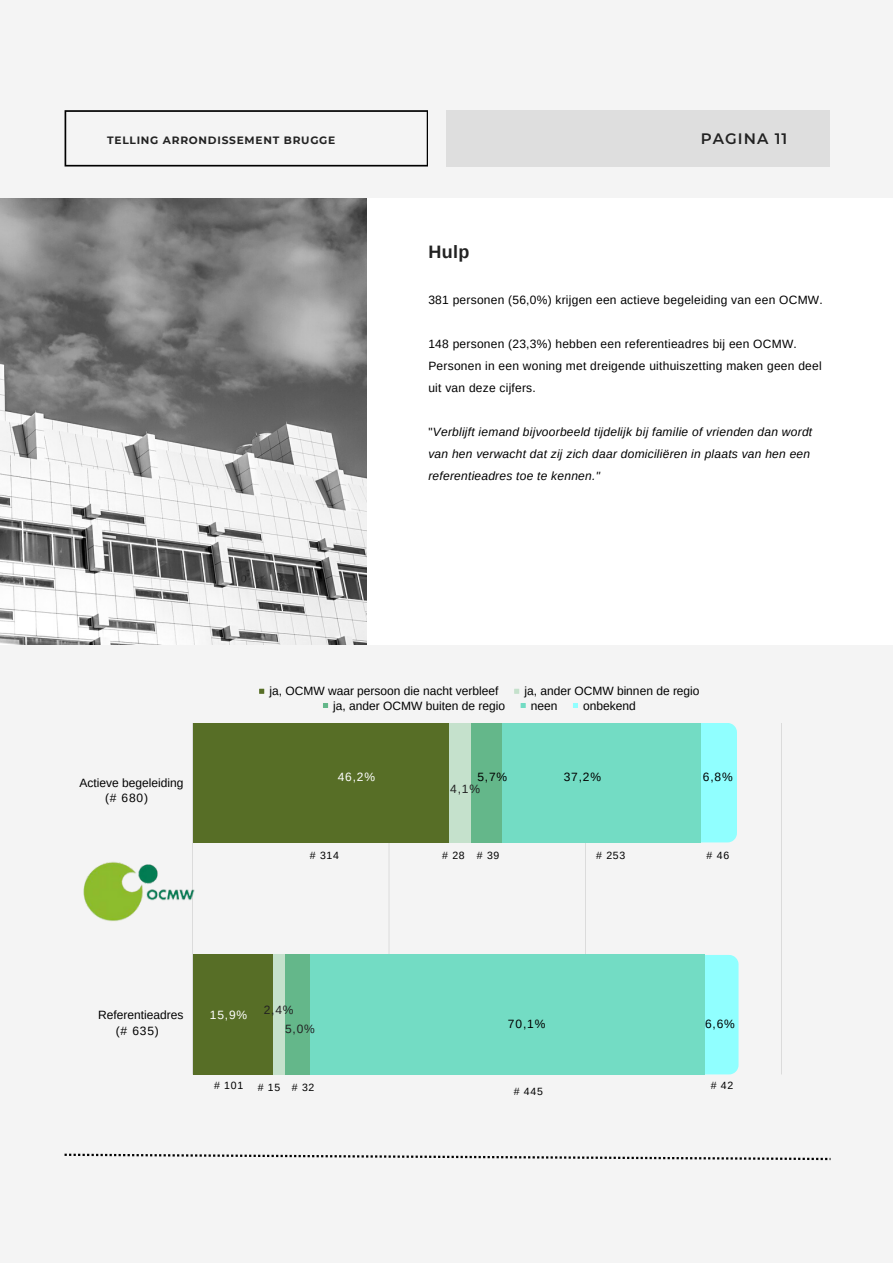
<style>
.page{position:relative;width:893px;height:1264px;background:#fff}
.page>*{position:absolute;margin:0;border:0;box-sizing:border-box;transform-origin:0 0}
.t1{font:700 18px "Arimo";color:#222}
.t2{font:600 15.15px "Montserrat";letter-spacing:.07em;color:#222}
.t3{font:12px/22px "Arimo";letter-spacing:.02em;color:#000}
.t4{font:italic 12px/22px "Arimo";letter-spacing:.02em;color:#000}
.t5{font:12px "Arimo";color:#000}
.t6{font:12px/18.8px "Arimo";color:#222}
.t7{font:12px "Arimo";color:#fff}
.t8{font:700 10.65px "Montserrat";letter-spacing:.07em;color:#222}
.t9{font:10.5px "Arimo";letter-spacing:.07em;color:#000}
.s1{font-style:normal}
</style>
<div class="page">
<div style="left:0;top:0;width:892px;height:1262px;background:#f4f4f4"></div>
<svg style="left:65px;top:110px;width:363px;height:56px"></svg>
<div style="left:446px;top:110px;width:383px;height:56px;background:#dedede"></div>
<svg style="left:259px;top:688px;width:5px;height:6px"></svg>
<svg style="left:514px;top:688px;width:5px;height:6px"></svg>
<svg style="left:323px;top:703px;width:5px;height:5px"></svg>
<svg style="left:520px;top:703px;width:5px;height:5px"></svg>
<svg style="left:573px;top:703px;width:5px;height:5px"></svg>
<svg style="left:192px;top:723px;width:547px;height:351px"></svg>
<div style="left:700px;top:723px;width:37px;height:119px;background:#90ffff"></div>
<div style="left:704px;top:954px;width:34px;height:120px;background:#90ffff"></div>
<div style="left:193px;top:723px;width:507px;height:119px;background:#73dcc4"></div>
<div style="left:193px;top:954px;width:511px;height:120px;background:#73dcc4"></div>
<div style="left:193px;top:723px;width:308px;height:119px;background:#64b78a"></div>
<div style="left:193px;top:954px;width:117px;height:120px;background:#64b78a"></div>
<div style="left:193px;top:723px;width:277px;height:119px;background:#c5e1cc"></div>
<div style="left:193px;top:954px;width:91px;height:120px;background:#c5e1cc"></div>
<div style="left:193px;top:723px;width:255px;height:119px;background:#576e26"></div>
<div style="left:193px;top:954px;width:80px;height:120px;background:#576e26"></div>
<img style="left:83px;top:855px;width:112px;height:76px">
<img style="left:0;top:198px;width:367px;height:447px">
<div style="left:367px;top:198px;width:525px;height:447px;background:#fff"></div>
<svg style="left:65px;top:1153px;width:765px;height:7px"></svg>
<p class="t8" style="left:107px;top:134px;width:230px">TELLING ARRONDISSEMENT BRUGGE</p>
<p class="t2" style="left:700px;top:129px;width:88px">PAGINA 11</p>
<h1 class="t1" style="left:428px;top:242px;width:43px">Hulp</h1>
<p class="t3" style="left:428px;top:288px;width:396px">381 personen (56,0%) krijgen een actieve begeleiding van een OCMW.</p>
<p class="t3" style="left:428px;top:332px;width:395px">148 personen (23,3%) hebben een referentieadres bij een OCMW.<br>Personen in een woning met dreigende uithuiszetting maken geen deel uit van deze cijfers.</p>
<p class="t4" style="left:428px;top:420px;width:385px"><span class="s1">"</span>Verblijft iemand bijvoorbeeld tijdelijk bij familie of vrienden dan wordt van hen verwacht dat zij zich daar domiciliëren in plaats van hen een referentieadres toe te kennen."</p>
<p class="t5" style="left:79px;top:776px;width:105px">Actieve begeleiding</p>
<p class="t3" style="left:105px;top:786px;width:45px">(# 680)</p>
<p class="t5" style="left:269px;top:684px;width:231px">ja, OCMW waar persoon die nacht verbleef</p>
<p class="t5" style="left:524px;top:684px;width:177px">ja, ander OCMW binnen de regio</p>
<p class="t5" style="left:333px;top:698px;width:173px">ja, ander OCMW buiten de regio</p>
<p class="t3" style="left:531px;top:694px;width:28px">neen</p>
<p class="t5" style="left:583px;top:698px;width:54px">onbekend</p>
<p class="t7" style="left:338px;top:770px;width:39px">46,2%</p>
<p class="t3" style="left:477px;top:766px;width:31px">5,7%</p>
<p class="t6" style="left:450px;top:779px;width:31px">4,1%</p>
<p class="t3" style="left:563px;top:766px;width:39px">37,2%</p>
<p class="t3" style="left:703px;top:766px;width:31px">6,8%</p>
<p class="t9" style="left:310px;top:849px;width:31px"># 314</p>
<p class="t9" style="left:442px;top:849px;width:59px">#28 #39</p>
<p class="t9" style="left:596px;top:849px;width:31px"># 253</p>
<p class="t9" style="left:706px;top:849px;width:24px"># 46</p>
<p class="t5" style="left:98px;top:1007px;width:87px">Referentieadres</p>
<p class="t3" style="left:116px;top:1019px;width:45px">(# 635)</p>
<p class="t7" style="left:210px;top:1008px;width:39px">15,9%</p>
<p class="t6" style="left:285px;top:1000px;width:31px;text-indent:-21px">2,4%<br>5,0%</p>
<p class="t9" style="left:214px;top:1079px;width:31px"># 101</p>
<p class="t9" style="left:258px;top:1081px;width:58px">#15 #32</p>
<p class="t3" style="left:508px;top:1012px;width:39px">70,1%</p>
<p class="t3" style="left:705px;top:1012px;width:31px">6,6%</p>
<p class="t9" style="left:513px;top:1085px;width:31px"># 445</p>
<p class="t9" style="left:710px;top:1079px;width:24px"># 42</p>
</div>
